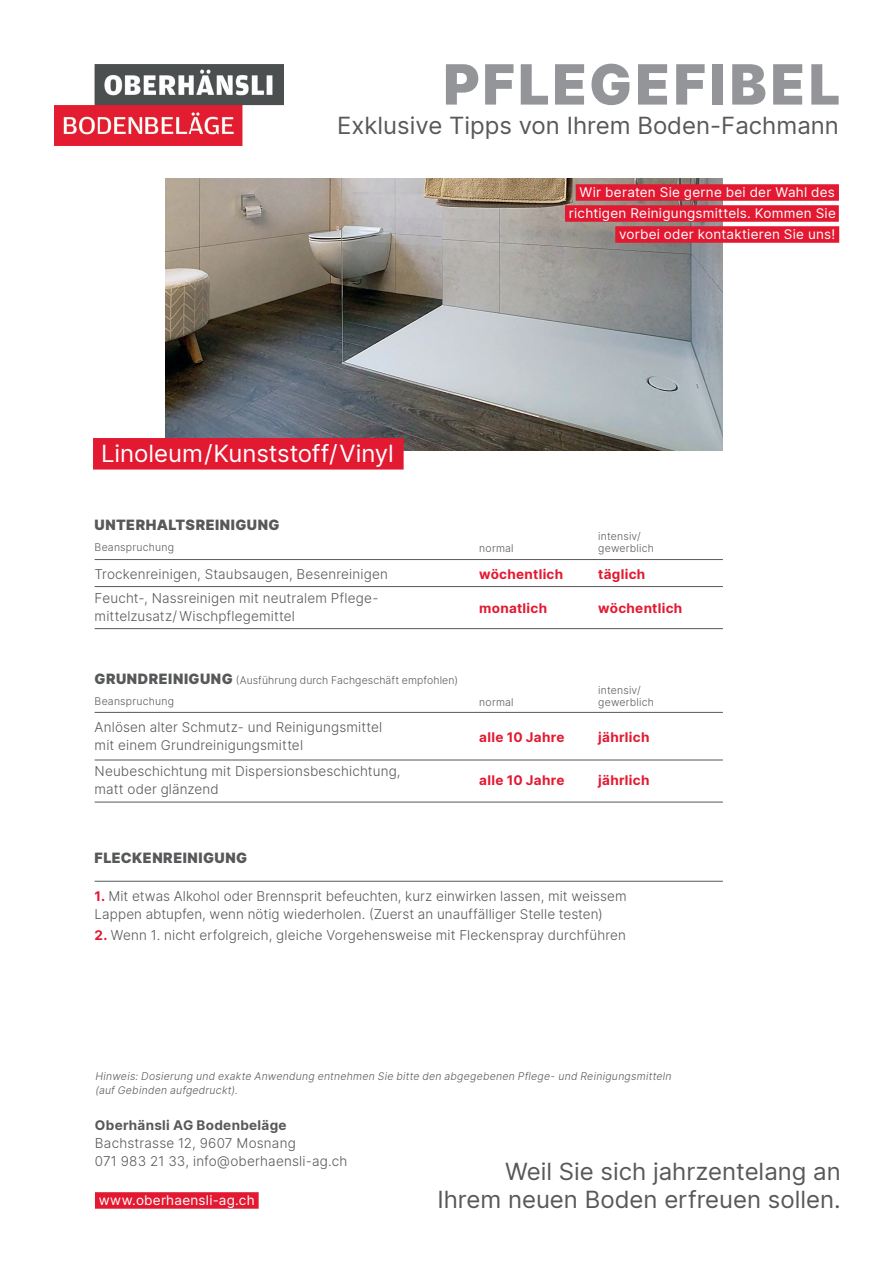
<style>
.page{position:relative;width:893px;height:1263px;background:#fff}
.page>*{position:absolute;margin:0;border:0;box-sizing:border-box;transform-origin:0 0}
.t1{font:900 55.5px "Inter";letter-spacing:.06em;color:#939598}
.t2{font:24px/28.8px "Inter";color:#57585a;text-align:right}
.t3{font:24px "Inter";letter-spacing:-.005em;color:#fff}
.t4{font:900 14.25px "Inter";letter-spacing:.035em;color:#57585a}
.t5{font:300 13.5px/18px "Inter";letter-spacing:.01em;color:#57585a}
.t6{font:13.5px/21px "Inter";letter-spacing:.02em;color:#fff;text-align:right}
.t7{font:700 13.5px "Inter";letter-spacing:.02em;color:#e21931}
.t8{font:700 13.5px "Inter";letter-spacing:.02em;color:#57585a}
.t9{font:300 10.5px/21px "Inter";letter-spacing:.02em;color:#57585a}
.t10{font:italic 300 10.5px/13.5px "Inter";letter-spacing:.025em;color:#57585a}
.s1{font-weight:900;font-size:14.25px}
.s2{font-weight:700;color:#e21931}
</style>
<div class="page">
<img style="left:166px;top:179px;width:557px;height:272px">
<div style="left:93px;top:438px;width:311px;height:31px;background:#e21931"></div>
<hr style="left:95px;top:559px;width:628px;height:1px;background:#57585a">
<hr style="left:95px;top:712px;width:628px;height:1px;background:#57585a">
<hr style="left:95px;top:881px;width:628px;height:1px;background:#57585a">
<hr style="left:95px;top:586px;width:628px;height:1px;background:#57585a">
<hr style="left:95px;top:760px;width:628px;height:1px;background:#57585a">
<hr style="left:95px;top:628px;width:628px;height:1px;background:#57585a">
<hr style="left:95px;top:802px;width:628px;height:1px;background:#57585a">
<img style="left:54px;top:65px;width:229px;height:81px">
<div style="left:95px;top:1192px;width:164px;height:17px;background:#e21931"></div>
<div style="left:576px;top:184px;width:263px;height:17px;background:#e21931"></div>
<div style="left:565px;top:205px;width:274px;height:17px;background:#e21931"></div>
<div style="left:615px;top:226px;width:224px;height:17px;background:#e21931"></div>
<h1 class="t1" style="left:443px;top:44px;width:399px">PFLEGEFIBEL</h1>
<h2 class="t2" style="left:337px;top:111px;width:503px">Exklusive Tipps von Ihrem Boden-Fachmann</h2>
<p class="t6" style="left:569px;top:181px;width:269px">Wir beraten Sie gerne bei der Wahl des richtigen Reinigungsmittels. Kommen Sie vorbei oder kontaktieren Sie uns!</p>
<h2 class="t3" style="left:101px;top:436px;width:294px">Linoleum/Kunststoff/Vinyl</h2>
<p class="t4" style="left:95px;top:515px;width:186px">UNTERHALTSREINIGUNG</p>
<p class="t9" style="left:95px;top:537px;width:81px">Beanspruchung</p>
<p class="t5" style="left:95px;top:562px;width:295px;line-height:24px">Trockenreinigen, Staubsaugen, Besenreinigen<br>Feucht-, Nassreinigen mit neutralem Pflege-</p>
<p class="t5" style="left:95px;top:607px;width:202px">mittelzusatz/ Wischpflegemittel</p>
<p class="t9" style="left:95px;top:669px;width:365px"><span class="s1">GRUNDREINIGUNG</span> (Ausführung durch Fachgeschäft empfohlen)<br>Beanspruchung</p>
<p class="t5" style="left:95px;top:718px;width:289px">Anlösen alter Schmutz- und Reinigungsmittel mit einem Grundreinigungsmittel</p>
<p class="t5" style="left:95px;top:762px;width:307px">Neubeschichtung mit Dispersionsbeschichtung, matt oder glänzend</p>
<p class="t9" style="left:598px;top:525px;width:44px">intensiv/</p>
<p class="t9" style="left:479px;top:537px;width:36px">normal</p>
<p class="t9" style="left:598px;top:537px;width:57px">gewerblich</p>
<p class="t7" style="left:479px;top:564px;width:86px">wöchentlich</p>
<p class="t7" style="left:598px;top:564px;width:49px">täglich</p>
<p class="t7" style="left:479px;top:598px;width:69px">monatlich</p>
<p class="t7" style="left:598px;top:598px;width:86px">wöchentlich</p>
<p class="t9" style="left:598px;top:679px;width:44px">intensiv/</p>
<p class="t9" style="left:479px;top:691px;width:36px">normal</p>
<p class="t9" style="left:598px;top:691px;width:57px">gewerblich</p>
<p class="t7" style="left:479px;top:727px;width:87px">alle 10 Jahre</p>
<p class="t7" style="left:598px;top:727px;width:53px">jährlich</p>
<p class="t7" style="left:479px;top:770px;width:87px">alle 10 Jahre</p>
<p class="t7" style="left:598px;top:770px;width:53px">jährlich</p>
<p class="t4" style="left:95px;top:847px;width:154px">FLECKENREINIGUNG</p>
<p class="t5" style="left:95px;top:886px;width:534px;line-height:18.8px"><span class="s2">1.</span> Mit etwas Alkohol oder Brennsprit befeuchten, kurz einwirken lassen, mit weissem<br>Lappen abtupfen, wenn nötig wiederholen. (Zuerst an unauffälliger Stelle testen)</p>
<p class="t5" style="left:95px;top:926px;width:533px"><span class="s2">2.</span> Wenn 1. nicht erfolgreich, gleiche Vorgehensweise mit Fleckenspray durchführen</p>
<p class="t10" style="left:95px;top:1070px;width:578px">Hinweis: Dosierung und exakte Anwendung entnehmen Sie bitte den abgegebenen Pflege- und Reinigungsmitteln (auf Gebinden aufgedruckt).</p>
<p class="t8" style="left:95px;top:1115px;width:193px">Oberhänsli AG Bodenbeläge</p>
<p class="t5" style="left:95px;top:1134px;width:254px">Bachstrasse 12, 9607 Mosnang<br>071 983 21 33, info@oberhaensli-ag.ch</p>
<p class="t6" style="left:99px;top:1189px;width:157px">www.oberhaensli-ag.ch</p>
<h2 class="t2" style="left:437px;top:1156px;width:405px">Weil Sie sich jahrzentelang an<br>Ihrem neuen Boden erfreuen sollen.</h2>
</div>
